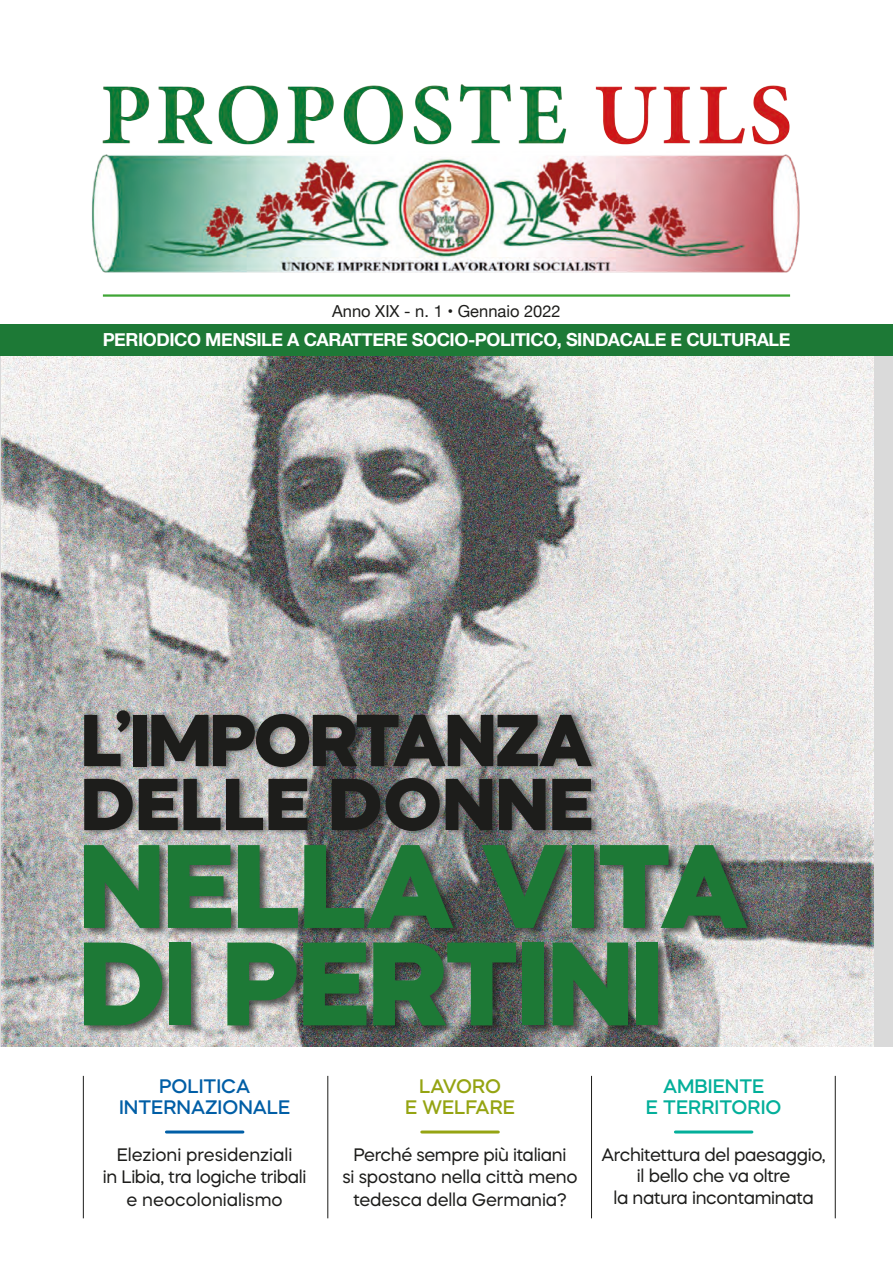
<style>
.page{position:relative;width:893px;height:1263px;background:#fff}
.page>*{position:absolute;margin:0;border:0;box-sizing:border-box;transform-origin:0 0}
.t1{font:800 118.35px/97.5px "Mazzard H";color:#1d7936}
.t2{font:800 73.2px/63.9px "Mazzard H";letter-spacing:-.01em;color:#1d1d1b}
.t3{font:500 19.5px "Mazzard H";color:#005ea6}
.t4{font:500 19.5px "Mazzard H";color:#03af9a}
.t5{font:500 19.5px "Mazzard H";color:#95a412}
.t6{font:18px/21.6px "Mazzard H";letter-spacing:-.02em;color:#1d1d1b;text-align:center}
.t7{font:700 18px "Helvetica Neue";letter-spacing:-.025em;color:#fff}
.t8{font:18px "Mazzard H";color:#1d1d1b}
.t9{font:16.5px "Helvetica Neue";color:#1d1d1b}
</style>
<div class="page">
<div style="left:0;top:349px;width:893px;height:698px;background:#dadada"></div>
<img style="left:1px;top:356px;width:872px;height:691px">
<hr style="left:103px;top:294px;width:687px;height:3px;background:#3fa535">
<div style="left:0;top:324px;width:893px;height:32px;background:#1d7936"></div>
<hr style="left:83px;top:1076px;width:1px;height:142px;background:#1d1d1b">
<hr style="left:327px;top:1076px;width:1px;height:142px;background:#1d1d1b">
<hr style="left:591px;top:1076px;width:1px;height:142px;background:#1d1d1b">
<hr style="left:835px;top:1076px;width:1px;height:142px;background:#1d1d1b">
<hr style="left:166px;top:1130px;width:77px;height:3px;background:#005ea6">
<hr style="left:422px;top:1130px;width:76px;height:3px;background:#95a412">
<hr style="left:675px;top:1130px;width:77px;height:3px;background:#03af9a">
<img style="left:92px;top:84px;width:708px;height:189px">
<div style="left:83px;top:843px;width:675px;height:192px;background:#1d1d1b;opacity:.68"></div>
<div style="left:83px;top:707px;width:518px;height:130px;background:#1d1d1b;opacity:.5"></div>
<p class="t9" style="left:332px;top:299px;width:230px">Anno XIX - n. 1 • Gennaio 2022</p>
<p class="t7" style="left:103px;top:325px;width:689px">PERIODICO MENSILE A CARATTERE SOCIO-POLITICO, SINDACALE E CULTURALE</p>
<p class="t2" style="left:82px;top:707px;width:513px">L’IMPORTANZA<br>DELLE DONNE</p>
<p class="t1" style="left:80px;top:835px;width:669px">NELLA VITA<br>DI PERTINI</p>
<p class="t3" style="left:159px;top:1073px;width:92px">POLITICA</p>
<p class="t3" style="left:119px;top:1095px;width:173px">INTERNAZIONALE</p>
<p class="t8" style="left:117px;top:1143px;width:177px">Elezioni presidenziali</p>
<p class="t6" style="left:103px;top:1166px;width:205px">in Libia, tra logiche tribali</p>
<p class="t8" style="left:127px;top:1188px;width:158px">e neocolonialismo</p>
<p class="t5" style="left:419px;top:1073px;width:83px">LAVORO</p>
<p class="t5" style="left:405px;top:1095px;width:111px">E WELFARE</p>
<p class="t6" style="left:342px;top:1143px;width:237px;line-height:22.5px">Perché sempre più italiani<br>si spostano nella città meno</p>
<p class="t6" style="left:353px;top:1188px;width:215px">tedesca della Germania?</p>
<p class="t4" style="left:663px;top:1073px;width:103px">AMBIENTE</p>
<p class="t4" style="left:646px;top:1095px;width:137px">E TERRITORIO</p>
<p class="t6" style="left:602px;top:1143px;width:226px">Architettura del paesaggio, il bello che va oltre<br>la natura incontaminata</p>
</div>
